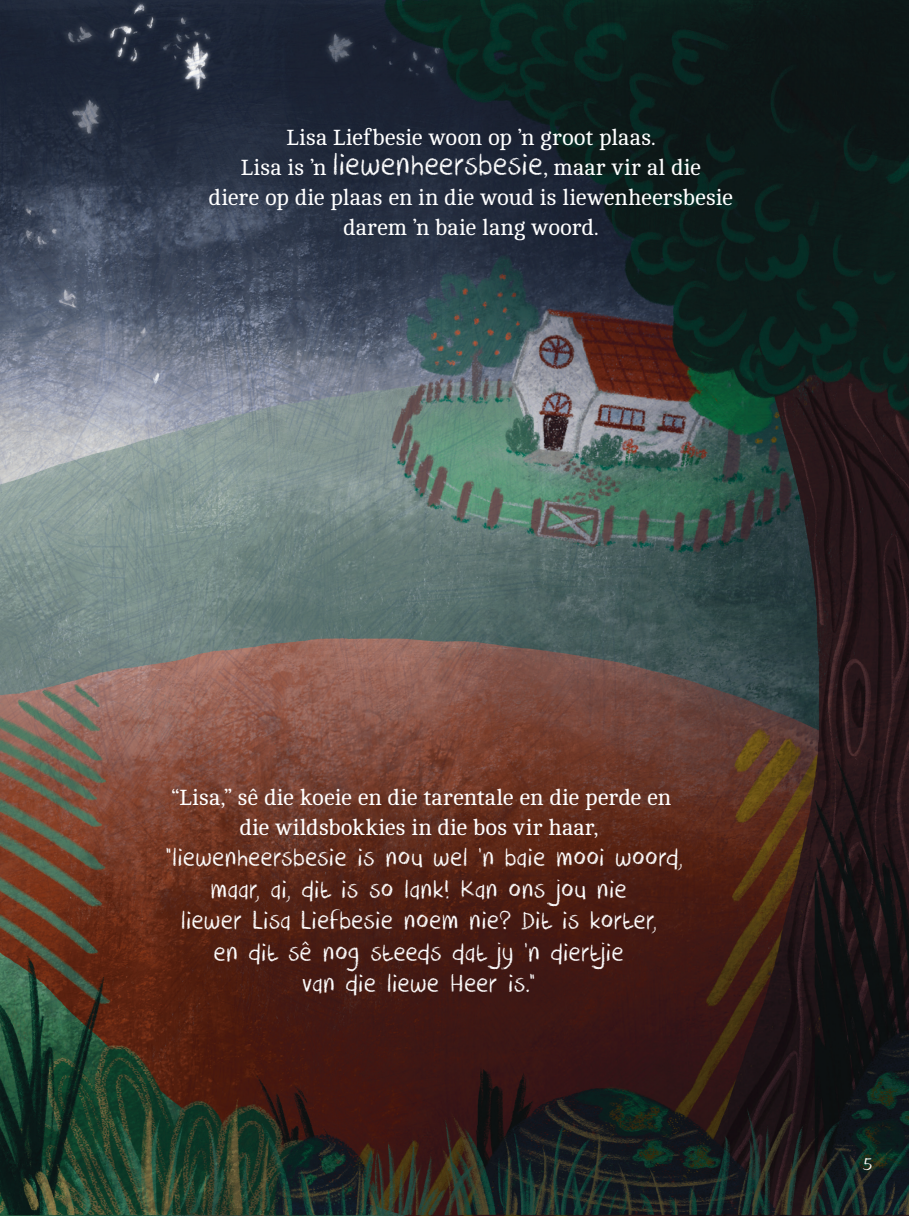
<style>
.page{position:relative;width:909px;height:1218px;background:#fff}
.page>*{position:absolute;margin:0;border:0;box-sizing:border-box;transform-origin:0 0}
.t1{font:28.5px/31.5px "DK Crayon Crumble";letter-spacing:.015em;color:#fff;text-align:center}
.t2{font:22.5px/30px "Cambo";letter-spacing:-.005em;color:#fff;text-align:center}
.t3{font:15px "Monstahh";color:#fff}
.s1{font-family:"DK Crayon Crumble";font-size:34.5px}
</style>
<div class="page">
<img style="left:0;top:0;width:908px;height:1216px">
<p class="t2" style="left:208px;top:122px;width:526px">Lisa Liefbesie woon op ’n groot plaas.<br>Lisa is ’n <span class="s1">liewenheersbesie</span>, maar vir al die<br>diere op die plaas en in die woud is liewenheersbesie darem ’n baie lang woord.</p>
<p class="t2" style="left:172px;top:782px;width:500px">“Lisa,” sê die koeie en die tarentale en die perde en die wildsbokkies in die bos vir haar,</p>
<p class="t1" style="left:165px;top:843px;width:518px">“liewenheersbesie is nou wel 'n baie mooi woord, maar, ai, dit is so lank! Kan ons jou nie<br>liewer Lisa Liefbesie noem nie? Dit is korter,<br>en dit sê nog steeds dat jy 'n diertjie<br>van die liewe Heer is.“</p>
<p class="t3" style="left:862px;top:1155px;width:11px">5</p>
</div>
